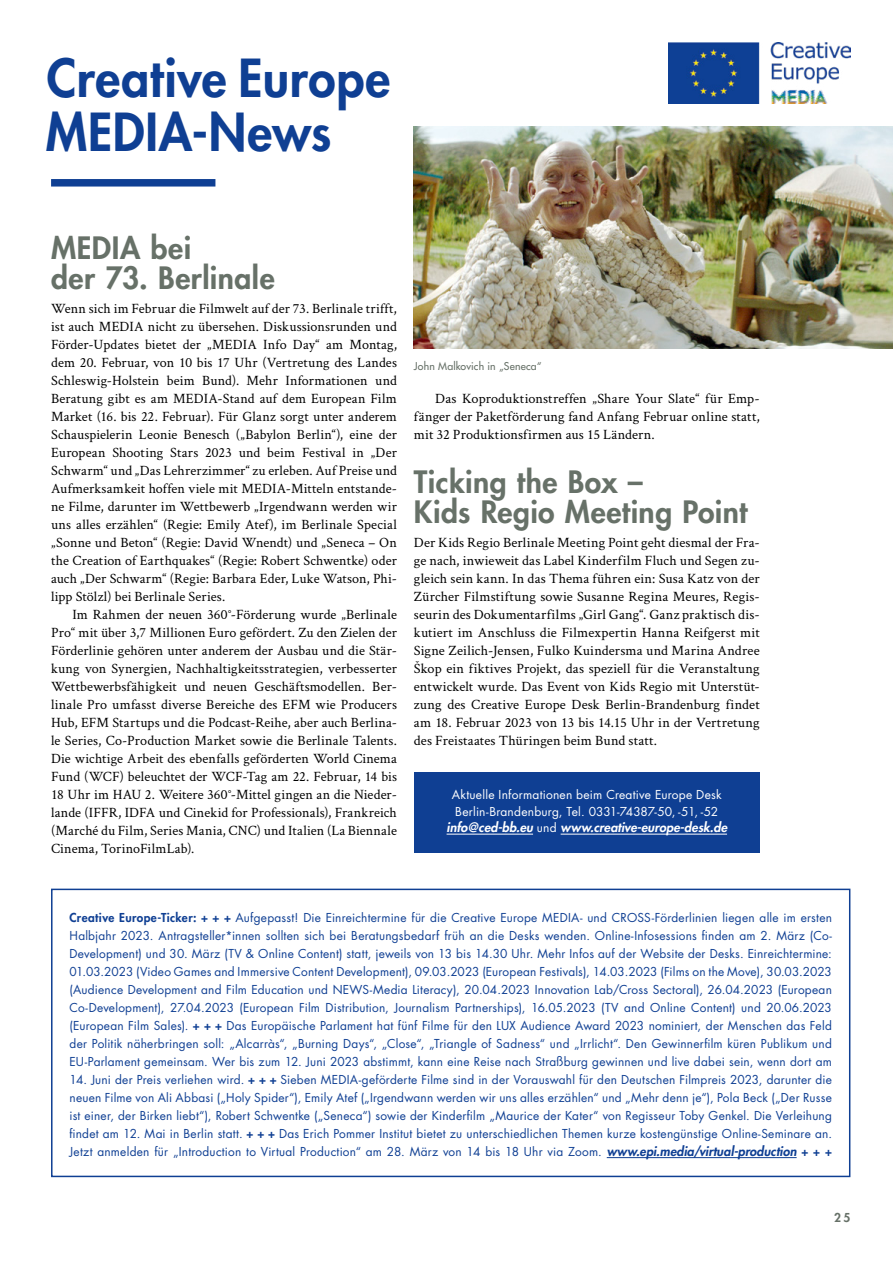
<style>
.page{position:relative;width:893px;height:1263px;background:#fff}
.page>*{position:absolute;margin:0;border:0;box-sizing:border-box;transform-origin:0 0}
._1_Rubrikenhead{font:800 51px/54px "Futura Std";letter-spacing:.015em;color:#0f3f93}
.Text_Head_2_Zeilen{font:800 30px/30px "Futura Std";letter-spacing:.015em;color:#677168}
.Text{font:14.25px/18px "Crimson Text";letter-spacing:.01em;color:#000;text-align:justify}
.Text_mit_Einzug{font:14.25px/18px "Crimson Text";letter-spacing:.01em;color:#000;text-align:justify}
.Text_Infos{font:italic 800 12.75px "Futura Std";letter-spacing:.005em;color:#fff}
.MEDIA_Ticker{font:12px/18px "Futura Std";letter-spacing:.015em;color:#0f3f93;text-align:justify}
.Text_Infos-2{font:12px/16.5px "Futura Std";letter-spacing:.02em;color:#fff}
.t1{font:800 12px "Futura Std";color:#677168}
.BU{font:500 10.5px "Futura Std";letter-spacing:.02em;color:#677168}
.s1{font-weight:400;font-style:normal;font-size:12px}
.s2{font-weight:800}
.s3{font-weight:800;font-style:italic;font-size:12.75px}
</style>
<div class="page">
<hr style="left:0;top:0;width:1px;height:1263px;background:#e7eae8">
<div style="left:51px;top:179px;width:164px;height:8px;background:#0f3f93"></div>
<div style="left:414px;top:772px;width:346px;height:81px;background:#0f3f93"></div>
<hr style="left:447px;top:834px;width:86px;height:1px;background:#fff">
<hr style="left:561px;top:834px;width:166px;height:1px;background:#fff">
<img style="left:669px;top:43px;width:181px;height:60px">
<hr style="left:607px;top:1157px;width:190px;height:1px;background:#0f3f93">
<div style="left:51px;top:889px;width:799px;height:288px;border:2px solid #0f3f93"></div>
<img style="left:414px;top:126px;width:479px;height:223px">
<p class="_1_Rubrikenhead" style="left:46px;top:51px;width:346px">Creative Europe<br>MEDIA-News</p>
<p class="Text_Head_2_Zeilen" style="left:51px;top:232px;width:225px">MEDIA bei<br>der 73. Berlinale</p>
<p class="Text" style="left:51px;top:298px;width:347px">Wenn sich im Februar die Filmwelt auf der 73. Berlinale trifft, ist auch MEDIA nicht zu übersehen. Diskussionsrunden und Förder-Updates bietet der „MEDIA Info Day“ am Montag, dem 20. Februar, von 10 bis 17 Uhr (Vertretung des Landes Schleswig-Holstein beim Bund). Mehr Informationen und Beratung gibt es am MEDIA-Stand auf dem European Film Market (16. bis 22. Februar). Für Glanz sorgt unter anderem Schauspielerin Leonie Benesch („Babylon Berlin“), eine der European Shooting Stars 2023 und beim Festival in „Der Schwarm“ und „Das Lehrerzimmer“ zu erleben. Auf Preise und Aufmerksamkeit hoffen viele mit MEDIA-Mitteln entstande&shy;ne Filme, darunter im Wettbewerb „Irgendwann werden wir uns alles erzählen“ (Regie: Emily Atef), im Berlinale Special „Sonne und Beton“ (Regie: David Wnendt) und „Seneca – On the Creation of Earthquakes“ (Regie: Robert Schwentke) oder auch „Der Schwarm“ (Regie: Barbara Eder, Luke Watson, Phi&shy;lipp Stölzl) bei Berlinale Series.</p>
<p class="Text_mit_Einzug" style="left:51px;top:604px;width:347px;text-indent:21px">Im Rahmen der neuen 360°-Förderung wurde „Berlinale Pro“ mit über 3,7 Millionen Euro gefördert. Zu den Zielen der Förderlinie gehören unter anderem der Ausbau und die Stär&shy;kung von Synergien, Nachhaltigkeitsstrategien, verbesserter Wettbewerbsfähigkeit und neuen Geschäftsmodellen. Ber&shy;linale Pro umfasst diverse Bereiche des EFM wie Producers Hub, EFM Startups und die Podcast-Reihe, aber auch Berlina&shy;le Series, Co-Production Market sowie die Berlinale Talents.<br>Die wichtige Arbeit des ebenfalls geförderten World Cinema Fund (WCF) beleuchtet der WCF-Tag am 22. Februar, 14 bis 18 Uhr im HAU 2. Weitere 360°-Mittel gingen an die Nieder&shy;lande (IFFR, IDFA und Cinekid for Professionals), Frankreich (Marché du Film, Series Mania, CNC) und Italien (La Biennale Cinema, TorinoFilmLab).</p>
<p class="BU" style="left:414px;top:359px;width:129px">John Malkovich in „Seneca“</p>
<p class="Text_mit_Einzug" style="left:414px;top:388px;width:347px;text-indent:21px">Das Koproduktionstreffen „Share Your Slate“ für Emp&shy;fänger der Paketförderung fand Anfang Februar online statt, mit 32 Produktionsfirmen aus 15 Ländern.</p>
<p class="Text_Head_2_Zeilen" style="left:414px;top:466px;width:335px">Ticking the Box –<br>Kids Regio Meeting Point</p>
<p class="Text" style="left:414px;top:532px;width:347px">Der Kids Regio Berlinale Meeting Point geht diesmal der Fra&shy;ge nach, inwieweit das Label Kinderfilm Fluch und Segen zu&shy;gleich sein kann. In das Thema führen ein: Susa Katz von der Zürcher Filmstiftung sowie Susanne Regina Meures, Regis&shy;seurin des Dokumentarfilms „Girl Gang“. Ganz praktisch dis&shy;kutiert im Anschluss die Filmexpertin Hanna Reifgerst mit Signe Zeilich-Jensen, Fulko Kuindersma und Marina Andree Škop ein fiktives Projekt, das speziell für die Veranstaltung entwickelt wurde. Das Event von Kids Regio mit Unterstüt&shy;zung des Creative Europe Desk Berlin-Brandenburg findet am 18. Februar 2023 von 13 bis 14.15 Uhr in der Vertretung des Freistaates Thüringen beim Bund statt.</p>
<p class="Text_Infos-2" style="left:452px;top:787px;width:272px">Aktuelle Informationen beim Creative Europe Desk<br>Berlin-Brandenburg, Tel. 0331-74387-50, -51, -52</p>
<p class="Text_Infos" style="left:447px;top:819px;width:282px">info@ced-bb.eu <span class="s1">und</span> www.creative-europe-desk.de</p>
<p class="MEDIA_Ticker" style="left:70px;top:908px;width:764px"><span class="s2">Creative Europe-Ticker: + + +</span> Aufgepasst! Die Einreichtermine für die Creative Europe MEDIA- und CROSS-Förderlinien liegen alle im ersten Halbjahr 2023. Antragsteller*innen sollten sich bei Beratungsbedarf früh an die Desks wenden. Online-Infosessions finden am 2. März (Co-Development) und 30. März (TV &amp; Online Content) statt, jeweils von 13 bis 14.30 Uhr. Mehr Infos auf der Website der Desks. Einreichtermine:<br>01.03.2023 (Video Games and Immersive Content Development), 09.03.2023 (European Festivals), 14.03.2023 (Films on the Move), 30.03.2023 (Audience Development and Film Education und NEWS-Media Literacy), 20.04.2023 Innovation Lab/Cross Sectoral), 26.04.2023 (European Co-Development), 27.04.2023 (European Film Distribution, Journalism Partnerships), 16.05.2023 (TV and Online Content) und 20.06.2023 (European Film Sales). <span class="s2">+ + +</span> Das Europäische Parlament hat fünf Filme für den LUX Audience Award 2023 nominiert, der Menschen das Feld der Politik näherbringen soll: „Alcarràs“, „Burning Days“, „Close“, „Triangle of Sadness“ und „Irrlicht“. Den Gewinnerfilm küren Publikum und EU-Parlament gemeinsam. Wer bis zum 12. Juni 2023 abstimmt, kann eine Reise nach Straßburg gewinnen und live dabei sein, wenn dort am</p>
<p class="MEDIA_Ticker" style="left:70px;top:1070px;width:764px">14. Juni der Preis verliehen wird. <span class="s2">+ + +</span> Sieben MEDIA-geförderte Filme sind in der Vorauswahl für den Deutschen Filmpreis 2023, darunter die neuen Filme von Ali Abbasi („Holy Spider“), Emily Atef („Irgendwann werden wir uns alles erzählen“ und „Mehr denn je“), Pola Beck („Der Russe ist einer, der Birken liebt“), Robert Schwentke („Seneca“) sowie der Kinderfilm „Maurice der Kater“ von Regisseur Toby Genkel. Die Verleihung findet am 12. Mai in Berlin statt. <span class="s2">+ + +</span> Das Erich Pommer Institut bietet zu unterschiedlichen Themen kurze kostengünstige Online-Seminare an.<br>Jetzt anmelden für „Introduction to Virtual Production“ am 28. März von 14 bis 18 Uhr via Zoom. <span class="s3">www.epi.media/virtual-production</span> <span class="s2">+ + +</span></p>
<p class="t1" style="left:834px;top:1210px;width:18px">25</p>
</div>
